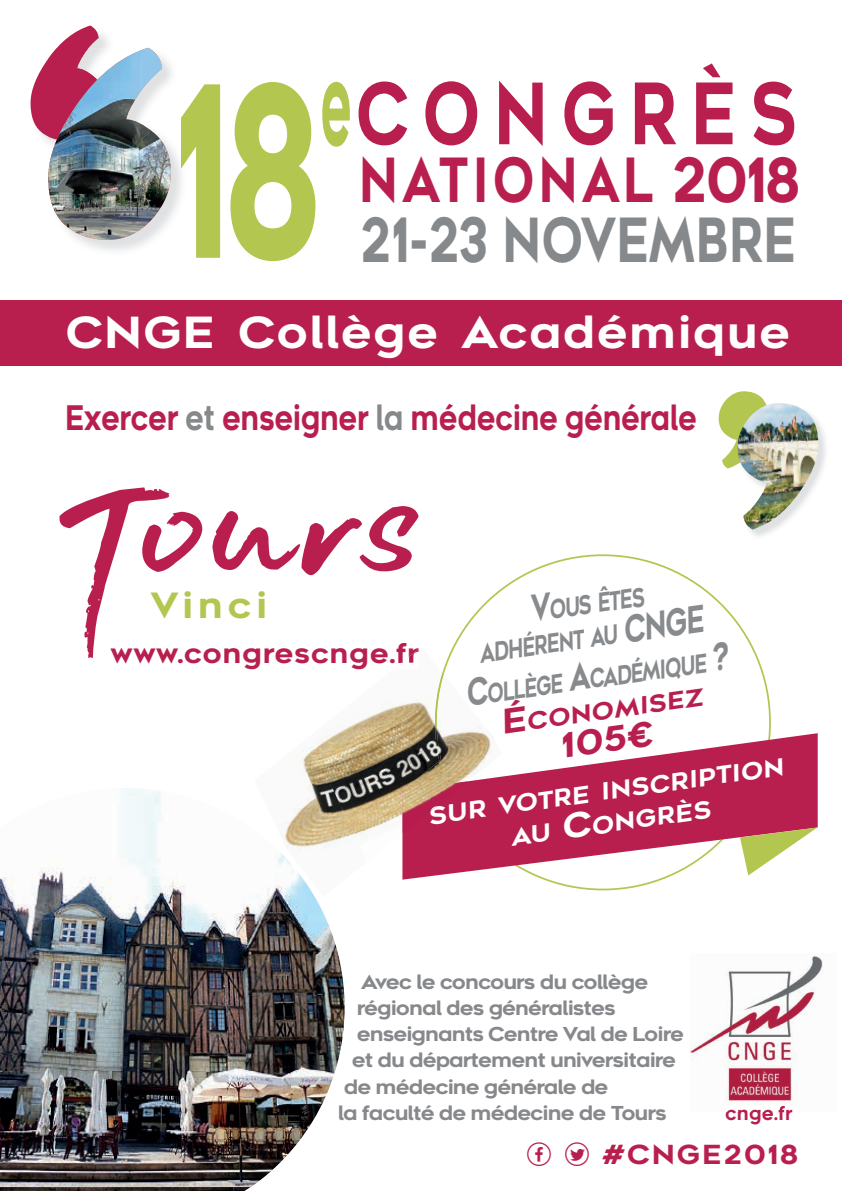
<style>
.page{position:relative;width:842px;height:1191px;background:#fff}
.page>*{position:absolute;margin:0;border:0;box-sizing:border-box;transform-origin:0 0}
.t1{font:434.3px "Aroha";color:#b81f4f;scale:.89 1}
.t2{font:307.5px "Aroha";color:#b81f4f}
.t3{font:84.4px "Metrosant";letter-spacing:.22em;color:#b81f4f;scale:.72 1}
.t4{font:60.8px "Metrosant";color:#86898b;scale:.72 1}
.t5{font:60.8px "Metrosant";letter-spacing:.075em;color:#b81f4f;scale:.72 1}
.t6{font:42.9px "Metrosant";letter-spacing:.02em;color:#fff}
.t7{font:34.8px "Metrosant";letter-spacing:.12em;color:#b3c650}
.t8{font:33.8px "Metrosant";letter-spacing:-.025em;color:#b81f4f;scale:.77 1}
.t9{font:33.6px "Metrosant";color:#b81f4f}
.t10{font:26.4px "Metrosant";letter-spacing:.01em;color:#b81f4f}
.t11{font:26.3px "Metrosant";letter-spacing:.06em;color:#b81f4f}
.t12{font:25.8px/33.6px "Metrosant";color:#888b8d;text-align:center;scale:.67 1}
.t13{font:23.5px/32.5px "Metrosant";color:#fff;text-align:center}
.t14{font:23.5px "Metrosant";color:#b81f4f}
.t15{font:19.2px "Metrosant";letter-spacing:-.06em;color:#86888b}
.t16{font:18.8px "Metrosant";color:#b81f4f;scale:.88 1}
.s1{color:#86898b}
.s2{font-size:36.8px}
.s3{font-size:33.6px}
.s4{font-family:"Social Shapes";font-size:34.4px}
</style>
<div class="page">
<div style="left:0;top:300px;width:842px;height:66px;background:#b81f4f"></div>
<svg style="left:187px;top:82px;width:163px;height:179px"></svg>
<svg style="left:719px;top:391px;width:47px;height:77px"></svg>
<img style="left:749px;top:422px;width:77px;height:114px">
<img style="left:737px;top:403px;width:81px;height:126px">
<img style="left:690px;top:955px;width:134px;height:156px">
<img style="left:726px;top:1106px;width:66px;height:5px">
<img style="left:181px;top:109px;width:6px;height:59px">
<img style="left:31px;top:26px;width:140px;height:214px">
<img style="left:93px;top:48px;width:55px;height:36px">
<img style="left:0;top:788px;width:345px;height:399px">
<svg style="left:453px;top:554px;width:318px;height:336px"></svg>
<svg style="left:402px;top:733px;width:416px;height:146px;fill:#b81f4f"></svg>
<svg style="left:740px;top:827px;width:77px;height:48px"></svg>
<img style="left:327px;top:646px;width:175px;height:200px">
<img style="left:254px;top:737px;width:113px;height:160px">
<img style="left:359px;top:825px;width:43px;height:37px">
<img style="left:394px;top:649px;width:25px;height:20px">
<img style="left:435px;top:672px;width:13px;height:88px">
<img style="left:402px;top:781px;width:66px;height:52px">
<img style="left:402px;top:760px;width:47px;height:30px">
<svg style="left:430px;top:805px;width:7px;height:6px"></svg>
<h3 class="t3" style="left:356px;top:58px;width:614px">CONGRÈS</h3>
<h3 class="t5" style="left:359px;top:141px;width:615px">NATIONAL 2018</h3>
<h3 class="t4" style="left:360px;top:200px;width:608px">21-23 NOVEMBRE</h3>
<h3 class="t6" style="left:66px;top:304px;width:726px">CNGE Collège Académique</h3>
<h3 class="t8" style="left:65px;top:396px;width:822px">Exercer <span class="s1">et</span> enseigner <span class="s1">la</span> médecine générale</h3>
<h1 class="t1" style="left:60px;top:354px;width:94px">T</h1>
<h2 class="t2" style="left:146px;top:356px;width:283px">ours</h2>
<h3 class="t7" style="left:150px;top:583px;width:119px">Vinci</h3>
<h3 class="t10" style="left:111px;top:636px;width:310px">www.congrescnge.fr</h3>
<h3 class="t12" style="left:472px;top:603px;width:340px;rotate:-8deg"><span class="s2">V</span>OUS ÊTES<br>ADHÉRENT AU <span class="s2">CNGE</span></h3>
<h3 class="t12" style="left:464px;top:680px;width:397px;rotate:-8deg"><span class="s2">C</span>OLLÈGE <span class="s2">A</span>CADÉMIQUE <span class="s2">?</span></h3>
<p class="t14" style="left:499px;top:710px;width:205px;rotate:-8deg"><span class="s3">É</span>CONOMISEZ</p>
<h3 class="t9" style="left:557px;top:724px;width:94px;rotate:-8deg">105€</h3>
<p class="t13" style="left:426px;top:800px;width:360px;rotate:-8deg">SUR VOTRE INSCRIPTION<br>AU <span class="s3">C</span>ONGRÈS</p>
<p class="t15" style="left:361px;top:969px;width:289px">Avec le concours du collège</p>
<p class="t15" style="left:357px;top:995px;width:261px">régional des généralistes</p>
<p class="t15" style="left:357px;top:1021px;width:329px">enseignants Centre Val de Loire</p>
<p class="t15" style="left:352px;top:1047px;width:326px">et du département universitaire</p>
<p class="t15" style="left:344px;top:1074px;width:266px">de médecine générale de</p>
<p class="t15" style="left:338px;top:1100px;width:331px">la faculté de médecine de Tours</p>
<p class="t16" style="left:725px;top:1101px;width:78px">cnge.fr</p>
<h3 class="t11" style="left:526px;top:1136px;width:274px"><span class="s4">c d</span> #CNGE2018</h3>
</div>
